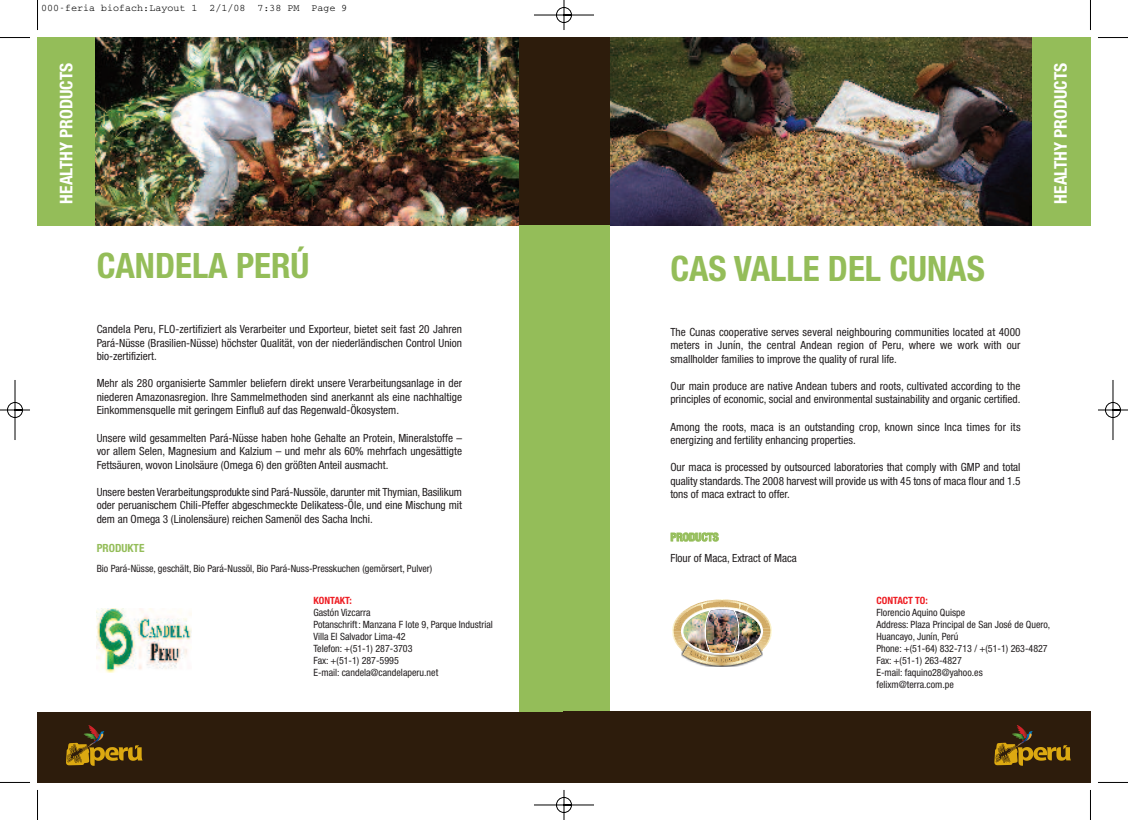
<style>
.page{position:relative;width:1128px;height:820px;background:#fff}
.page>*{position:absolute;margin:0;border:0;box-sizing:border-box;transform-origin:0 0}
.t1{font:700 condensed 35px "Helvetica Neue";color:#94bd59}
.t2{font:700 condensed 17.5px "Helvetica Neue";color:#fff}
.t3{font:condensed 11.25px/13.5px "Helvetica Neue";color:#231f20;text-align:justify}
.t4{font:700 condensed 11.25px "Helvetica Neue";color:#94bd59}
.t5{font:condensed 10px/12px "Helvetica Neue";color:#231f20}
.t6{font:10px "Courier";color:#000}
.t7{font:700 condensed 10px "Helvetica Neue";color:#ee1d23}
</style>
<div class="page">
<img style="left:0;top:0;width:1127px;height:819px">
<p class="t6" style="left:41px;top:5px;width:308px">000-feria biofach:Layout 1 2/1/08 7:38 PM Page 9</p>
<h2 class="t2" style="left:56px;top:203px;width:142px;rotate:-90deg">HEALTHY PRODUCTS</h2>
<h1 class="t1" style="left:97px;top:244px;width:214px">CANDELA PERÚ</h1>
<p class="t3" style="left:97px;top:323px;width:367px">Candela Peru, FLO-zertifiziert als Verarbeiter und Exporteur, bietet seit fast 20 Jahren Pará-Nüsse (Brasilien-Nüsse) höchster Qualität, von der niederländischen Control Union bio-zertifiziert.</p>
<p class="t3" style="left:97px;top:377px;width:367px">Mehr als 280 organisierte Sammler beliefern direkt unsere Verarbeitungsanlage in der niederen Amazonasregion. Ihre Sammelmethoden sind anerkannt als eine nachhaltige Einkommensquelle mit geringem Einfluß auf das Regenwald-Ökosystem.</p>
<p class="t3" style="left:97px;top:431px;width:367px">Unsere wild gesammelten Pará-Nüsse haben hohe Gehalte an Protein, Mineralstoffe – vor allem Selen, Magnesium and Kalzium – und mehr als 60% mehrfach ungesättigte Fettsäuren, wovon Linolsäure (Omega 6) den größten Anteil ausmacht.</p>
<p class="t3" style="left:97px;top:485px;width:367px">Unsere besten Verarbeitungsprodukte sind Pará-Nussöle, darunter mit Thymian, Basilikum oder peruanischem Chili-Pfeffer abgeschmeckte Delikatess-Öle, und eine Mischung mit dem an Omega 3 (Linolensäure) reichen Samenöl des Sacha Inchi.</p>
<p class="t4" style="left:97px;top:541px;width:49px">PRODUKTE</p>
<p class="t5" style="left:97px;top:563px;width:337px">Bio Pará-Nüsse, geschält, Bio Pará-Nussöl, Bio Pará-Nuss-Presskuchen (gemörsert, Pulver)</p>
<p class="t7" style="left:313px;top:594px;width:40px">KONTAKT:</p>
<p class="t5" style="left:313px;top:607px;width:181px">Gastón Vizcarra<br>Potanschrift: Manzana F lote 9, Parque Industrial<br>Villa El Salvador Lima-42<br>Telefon: +(51-1) 287-3703<br>Fax: +(51-1) 287-5995<br>E-mail: candela@candelaperu.net</p>
<h1 class="t1" style="left:670px;top:247px;width:316px">CAS VALLE DEL CUNAS</h1>
<p class="t3" style="left:670px;top:326px;width:352px">The Cunas cooperative serves several neighbouring communities located at 4000 meters in Junín, the central Andean region of Peru, where we work with our smallholder families to improve the quality of rural life.</p>
<p class="t3" style="left:670px;top:380px;width:352px">Our main produce are native Andean tubers and roots, cultivated according to the principles of economic, social and environmental sustainability and organic certified.</p>
<p class="t3" style="left:670px;top:420px;width:352px">Among the roots, maca is an outstanding crop, known since Inca times for its energizing and fertility enhancing properties.</p>
<p class="t3" style="left:670px;top:461px;width:352px">Our maca is processed by outsourced laboratories that comply with GMP and total quality standards. The 2008 harvest will provide us with 45 tons of maca flour and 1.5 tons of maca extract to offer.</p>
<p class="t4" style="left:670px;top:530px;width:50px">PRODUCTS</p>
<p class="t3" style="left:670px;top:551px;width:128px">Flour of Maca, Extract of Maca</p>
<h2 class="t2" style="left:1049px;top:203px;width:142px;rotate:-90deg">HEALTHY PRODUCTS</h2>
<p class="t7" style="left:876px;top:594px;width:53px">CONTACT TO:</p>
<p class="t5" style="left:876px;top:606px;width:175px">Florencio Aquino Quispe<br>Address: Plaza Principal de San José de Quero,<br>Huancayo, Junín, Perú<br>Phone: +(51-64) 832-713 / +(51-1) 263-4827<br>Fax: +(51-1) 263-4827<br>E-mail: faquino28@yahoo.es felixm@terra.com.pe</p>
</div>
